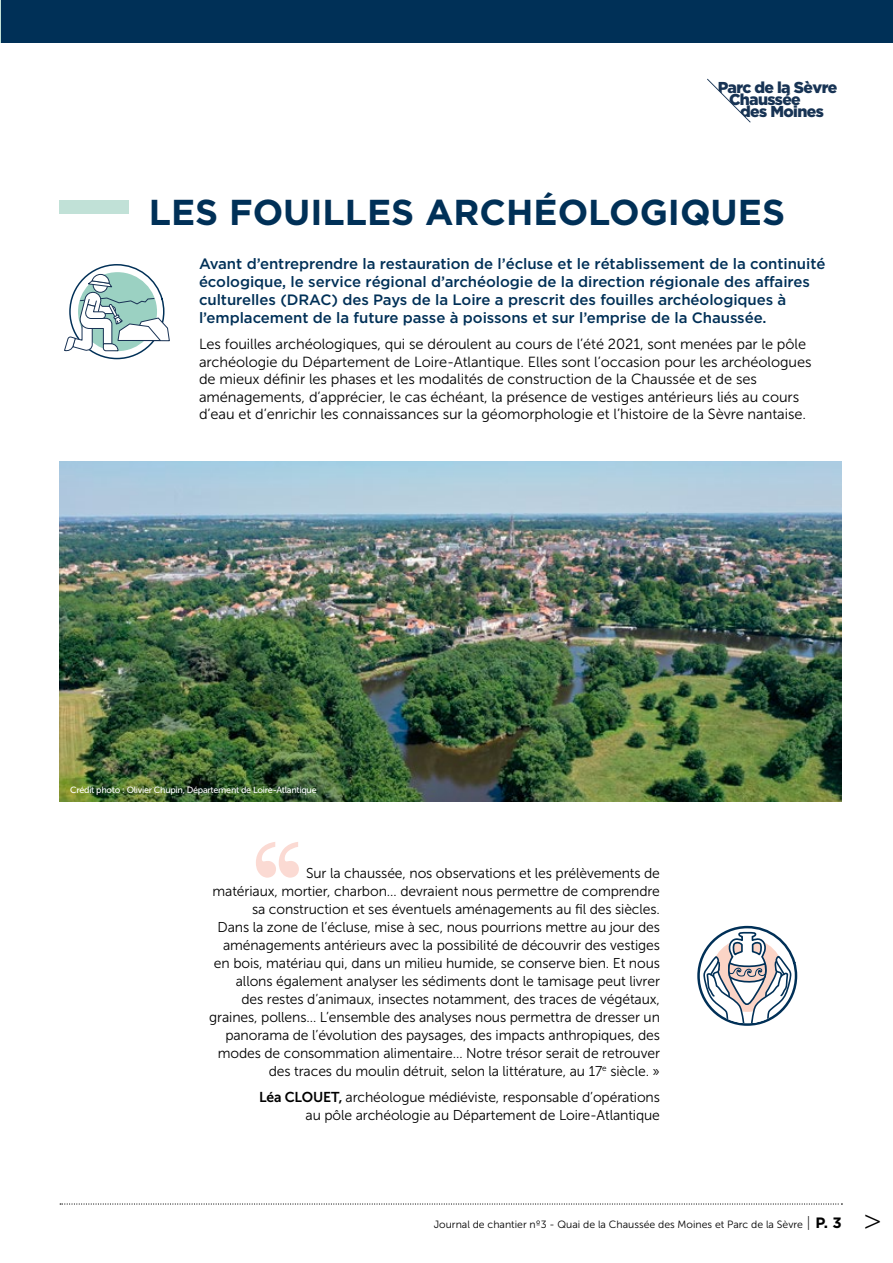
<style>
.page{position:relative;width:893px;height:1263px;background:#fff}
.page>*{position:absolute;margin:0;border:0;box-sizing:border-box;transform-origin:0 0}
.t1{font:700 36px "Gotham";color:#003057}
.t2{font:900 15.75px/12px "Gotham";letter-spacing:-.04em;color:#173354}
.t3{font:500 15px/18px "Gotham";letter-spacing:-.005em;color:#003057}
.t4{font:14.7px/17.5px "Museo Sans 300";letter-spacing:-.005em;color:#000}
.t5{font:14.25px/18px "Museo Sans 300";letter-spacing:-.01em;color:#000;text-align:right}
.t6{font:10.5px "Museo Sans 300";color:#000}
.t7{font:9px "Museo Sans 500";letter-spacing:-.03em;color:#fff}
.s1{font-family:"Museo Sans 700"}
.s2{font-family:"Gotham";font-weight:300;font-size:15px}
.s3{font-family:"Gotham";font-weight:700;font-size:15px}
.s4{font-family:"Museo Sans 100";font-size:33px}
</style>
<div class="page">
<div style="left:0;top:0;width:893px;height:43px;background:#003057"></div>
<hr style="left:0;top:0;width:1px;height:43px;background:#c1e1d7">
<div style="left:60px;top:200px;width:69px;height:14px;background:#c1e1d7"></div>
<svg style="left:707px;top:79px;width:44px;height:44px"></svg>
<svg style="left:256px;top:842px;width:43px;height:36px"></svg>
<svg style="left:64px;top:264px;width:106px;height:96px"></svg>
<svg style="left:697px;top:925px;width:101px;height:101px"></svg>
<img style="left:60px;top:461px;width:782px;height:340px">
<svg style="left:60px;top:1203px;width:782px;height:1px"></svg>
<p class="t2" style="left:729px;top:81px;width:110px;text-indent:-11px">Parc de la Sèvre<br>Chaussée</p>
<p class="t2" style="left:740px;top:105px;width:85px">des Moines</p>
<h1 class="t1" style="left:149px;top:188px;width:638px">LES FOUILLES ARCHÉOLOGIQUES</h1>
<p class="t3" style="left:199px;top:254px;width:628px">Avant d’entreprendre la restauration de l’écluse et le rétablissement de la continuité écologique, le service régional d’archéologie de la direction régionale des affaires culturelles (DRAC) des Pays de la Loire a prescrit des fouilles archéologiques à l’emplacement de la future passe à poissons et sur l’emprise de la Chaussée.</p>
<p class="t4" style="left:199px;top:335px;width:614px">Les fouilles archéologiques, qui se déroulent au cours de l’été 2021, sont menées par le pôle archéologie du Département de Loire-Atlantique. Elles sont l’occasion pour les archéologues de mieux définir les phases et les modalités de construction de la Chaussée et de ses aménagements, d’apprécier, le cas échéant, la présence de vestiges antérieurs liés au cours d’eau et d’enrichir les connaissances sur la géomorphologie et l’histoire de la Sèvre nantaise.</p>
<p class="t7" style="left:70px;top:785px;width:248px">Crédit photo : Olivier Chupin, Département de Loire-Atlantique</p>
<p class="t5" style="left:209px;top:864px;width:452px">Sur la chaussée, nos observations et les prélèvements de<br>matériaux, mortier, charbon… devraient nous permettre de comprendre sa construction et ses éventuels aménagements au fil des siècles.<br>Dans la zone de l’écluse, mise à sec, nous pourrions mettre au jour des aménagements antérieurs avec la possibilité de découvrir des vestiges en bois, matériau qui, dans un milieu humide, se conserve bien. Et nous allons également analyser les sédiments dont le tamisage peut livrer<br>des restes d’animaux, insectes notamment, des traces de végétaux, graines, pollens… L’ensemble des analyses nous permettra de dresser un panorama de l’évolution des paysages, des impacts anthropiques, des modes de consommation alimentaire… Notre trésor serait de retrouver des traces du moulin détruit, selon la littérature, au 17<sup>e</sup> siècle. »</p>
<p class="t5" style="left:259px;top:1088px;width:402px"><span class="s1">Léa CLOUET,</span> archéologue médiéviste, responsable d’opérations au pôle archéologie au Département de Loire-Atlantique</p>
<p class="t6" style="left:434px;top:1219px;width:450px">Journal de chantier nº3 - Quai de la Chaussée des Moines et Parc de la Sèvre <span class="s2">|</span> <span class="s3">P. 3</span> <span class="s4">&gt;</span></p>
</div>
